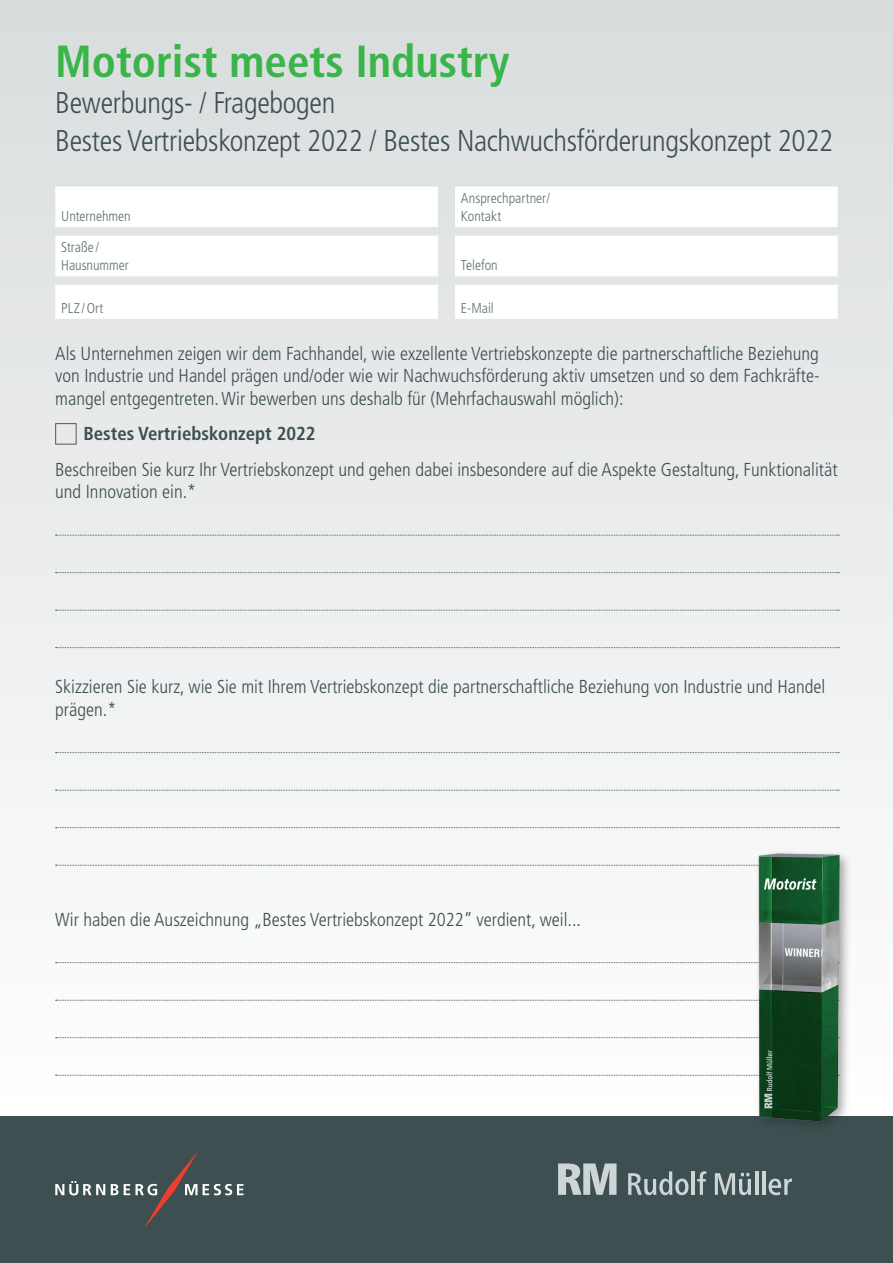
<style>
.page{position:relative;width:893px;height:1263px;background:#fff}
.page>*{position:absolute;margin:0;border:0;box-sizing:border-box;transform-origin:0 0}
.t1{font:700 condensed 45px "Frutiger";color:#3ab54a}
.t2{font:300 condensed 30px/37.2px "Frutiger";letter-spacing:-.01em;color:#3d4f51}
.t3{font:300 condensed 18.75px/22.5px "Frutiger";color:#3d4f51}
.t4{font:700 condensed 18.75px "Frutiger";color:#3d4f51}
.t5{font:300 condensed 14.25px/18px "Frutiger";color:#5e7073}
</style>
<div class="page">
<div style="left:0;top:0;width:893px;height:1116px;background:linear-gradient(to bottom,#d9dddd,#fefefe)"></div>
<div style="left:55px;top:423px;width:22px;height:21px;border:1px solid #57585a"></div>
<svg style="left:56px;top:535px;width:783px;height:1px"></svg>
<svg style="left:56px;top:572px;width:783px;height:1px"></svg>
<svg style="left:56px;top:610px;width:783px;height:1px"></svg>
<svg style="left:56px;top:647px;width:783px;height:1px"></svg>
<svg style="left:56px;top:752px;width:783px;height:1px"></svg>
<svg style="left:56px;top:790px;width:783px;height:1px"></svg>
<svg style="left:56px;top:827px;width:783px;height:1px"></svg>
<svg style="left:56px;top:865px;width:696px;height:1px"></svg>
<svg style="left:56px;top:962px;width:696px;height:1px"></svg>
<svg style="left:56px;top:1000px;width:696px;height:1px"></svg>
<svg style="left:56px;top:1037px;width:696px;height:1px"></svg>
<svg style="left:56px;top:1075px;width:696px;height:1px"></svg>
<svg style="left:55px;top:186px;width:783px;height:133px"></svg>
<div style="left:0;top:1116px;width:893px;height:147px;background:#3d4f51"></div>
<svg style="left:558px;top:1163px;width:59px;height:32px"></svg>
<svg style="left:628px;top:1171px;width:60px;height:24px"></svg>
<hr style="left:692px;top:1171px;width:3px;height:24px;background:#cdd5d7">
<svg style="left:697px;top:1171px;width:9px;height:24px"></svg>
<svg style="left:715px;top:1173px;width:36px;height:22px"></svg>
<hr style="left:755px;top:1171px;width:3px;height:24px;background:#cdd5d7">
<hr style="left:762px;top:1171px;width:3px;height:24px;background:#cdd5d7">
<svg style="left:768px;top:1178px;width:24px;height:17px"></svg>
<img style="left:752px;top:846px;width:101px;height:278px">
<svg style="left:55px;top:1181px;width:50px;height:14px"></svg>
<svg style="left:111px;top:1153px;width:133px;height:73px"></svg>
<h1 class="t1" style="left:55px;top:35px;width:456px">Motorist meets Industry</h1>
<h2 class="t2" style="left:55px;top:85px;width:780px">Bewerbungs- / Fragebogen<br>Bestes Vertriebskonzept 2022 / Bestes Nachwuchsförderungskonzept 2022</h2>
<p class="t5" style="left:61px;top:207px;width:71px">Unternehmen</p>
<p class="t5" style="left:61px;top:239px;width:69px">Straße /<br>Hausnummer</p>
<p class="t5" style="left:461px;top:189px;width:91px">Ansprechpartner/<br>Kontakt</p>
<p class="t5" style="left:461px;top:257px;width:38px">Telefon</p>
<p class="t5" style="left:61px;top:299px;width:44px">PLZ/Ort</p>
<p class="t5" style="left:461px;top:299px;width:34px">E-Mail</p>
<p class="t3" style="left:55px;top:342px;width:766px;text-align:justify">Als Unternehmen zeigen wir dem Fachhandel, wie exzellente Vertriebskonzepte die partnerschaftliche Beziehung von Industrie und Handel prägen und/oder wie wir Nachwuchsförderung aktiv umsetzen und so dem Fachkräfte&shy;mangel entgegentreten. Wir bewerben uns deshalb für (Mehrfachauswahl möglich):</p>
<p class="t4" style="left:83px;top:423px;width:234px">Bestes Vertriebskonzept 2022</p>
<p class="t3" style="left:55px;top:458px;width:784px">Beschreiben Sie kurz Ihr Vertriebskonzept und gehen dabei insbesondere auf die Aspekte Gestaltung, Funktionalität und Innovation ein.*</p>
<p class="t3" style="left:55px;top:675px;width:772px">Skizzieren Sie kurz, wie Sie mit Ihrem Vertriebskonzept die partnerschaftliche Beziehung von Industrie und Handel prägen.*</p>
<p class="t3" style="left:55px;top:908px;width:527px">Wir haben die Auszeichnung „Bestes Vertriebskonzept 2022” verdient, weil...</p>
</div>
